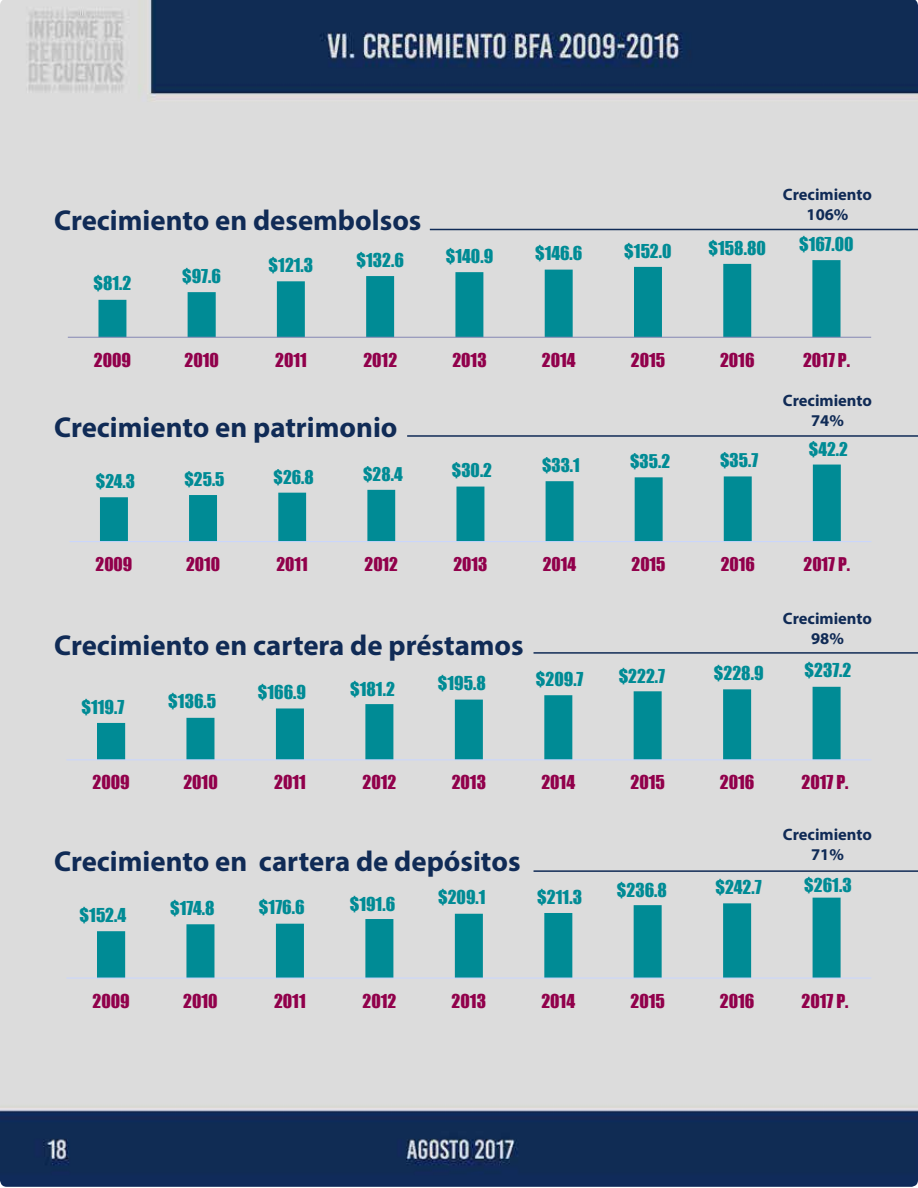
<style>
.page{position:relative;width:918px;height:1188px;background:#fff}
.page>*{position:absolute;margin:0;border:0;box-sizing:border-box;transform-origin:0 0}
.t1{font:700 28.8px "Myriad Pro";color:#102b56}
.t2{font:17.55px "Impact";color:#008b95}
.t3{font:17.55px "Impact";color:#91004b}
.t4{font:17.4px "Impact";color:#008b95}
.t5{font:17.4px "Impact";color:#91004b}
.t6{font:700 16.5px/19.8px "Myriad Pro";color:#102b56;text-align:center}
</style>
<div class="page">
<img style="left:0;top:0;width:918px;height:1187px">
<svg style="left:98px;top:260px;width:743px;height:77px;background:#a0c5c8"></svg>
<hr style="left:68px;top:337px;width:803px;height:1px;background:#8588b4">
<svg style="left:100px;top:465px;width:741px;height:76px;background:#a4c7ca"></svg>
<hr style="left:69px;top:541px;width:802px;height:1px;background:#c9d6ff">
<svg style="left:97px;top:687px;width:744px;height:72px;background:#a0c6c8"></svg>
<hr style="left:66px;top:759px;width:805px;height:1px;background:#c9d6ff">
<svg style="left:97px;top:898px;width:744px;height:80px;background:#a1c6c9"></svg>
<hr style="left:66px;top:978px;width:805px;height:1px;background:#c9d6ff">
<hr style="left:430px;top:229px;width:488px;height:1px;background:#102b56">
<hr style="left:407px;top:435px;width:511px;height:2px;background:#102b56">
<hr style="left:534px;top:652px;width:384px;height:2px;background:#102b56">
<hr style="left:534px;top:870px;width:384px;height:2px;background:#102b56">
<h1 class="t1" style="left:54px;top:202px;width:369px">Crecimiento en desembolsos</h1>
<p class="t6" style="left:783px;top:184px;width:91px">Crecimiento<br>106%</p>
<p class="t2" style="left:93px;top:270px;width:39px">$81.2</p>
<p class="t2" style="left:182px;top:262px;width:40px">$97.6</p>
<p class="t2" style="left:269px;top:251px;width:46px">$121.3</p>
<p class="t2" style="left:357px;top:246px;width:49px">$132.6</p>
<p class="t2" style="left:446px;top:242px;width:49px">$140.9</p>
<p class="t2" style="left:535px;top:240px;width:49px">$146.6</p>
<p class="t2" style="left:624px;top:237px;width:49px">$152.0</p>
<p class="t2" style="left:708px;top:234px;width:59px">$158.80</p>
<p class="t2" style="left:799px;top:230px;width:56px">$167.00</p>
<p class="t3" style="left:94px;top:346px;width:39px">2009</p>
<p class="t3" style="left:185px;top:346px;width:36px">2010</p>
<p class="t3" style="left:275px;top:346px;width:33px">2011</p>
<p class="t3" style="left:363px;top:346px;width:35px">2012</p>
<p class="t3" style="left:452px;top:346px;width:36px">2013</p>
<p class="t3" style="left:542px;top:346px;width:35px">2014</p>
<p class="t3" style="left:631px;top:346px;width:36px">2015</p>
<p class="t3" style="left:720px;top:346px;width:36px">2016</p>
<p class="t3" style="left:803px;top:346px;width:48px">2017 P.</p>
<h1 class="t1" style="left:54px;top:408px;width:345px">Crecimiento en patrimonio</h1>
<p class="t4" style="left:96px;top:468px;width:41px">$24.3</p>
<p class="t4" style="left:184px;top:466px;width:42px">$25.5</p>
<p class="t4" style="left:274px;top:463px;width:42px">$26.8</p>
<p class="t4" style="left:363px;top:460px;width:41px">$28.4</p>
<p class="t4" style="left:452px;top:457px;width:42px">$30.2</p>
<p class="t4" style="left:542px;top:452px;width:39px">$33.1</p>
<p class="t4" style="left:630px;top:448px;width:42px">$35.2</p>
<p class="t4" style="left:720px;top:447px;width:40px">$35.7</p>
<p class="t6" style="left:783px;top:390px;width:91px">Crecimiento<br>74%</p>
<p class="t4" style="left:809px;top:436px;width:40px">$42.2</p>
<p class="t5" style="left:96px;top:551px;width:38px">2009</p>
<p class="t5" style="left:186px;top:551px;width:36px">2010</p>
<p class="t5" style="left:277px;top:551px;width:33px">2011</p>
<p class="t5" style="left:365px;top:551px;width:35px">2012</p>
<p class="t5" style="left:453px;top:551px;width:35px">2013</p>
<p class="t5" style="left:543px;top:551px;width:35px">2014</p>
<p class="t5" style="left:632px;top:551px;width:36px">2015</p>
<p class="t5" style="left:721px;top:551px;width:36px">2016</p>
<p class="t5" style="left:804px;top:551px;width:48px">2017 P.</p>
<p class="t6" style="left:783px;top:608px;width:91px">Crecimiento<br>98%</p>
<h1 class="t1" style="left:54px;top:626px;width:471px">Crecimiento en cartera de préstamos</h1>
<p class="t2" style="left:258px;top:679px;width:50px">$166.9</p>
<p class="t2" style="left:350px;top:675px;width:46px">$181.2</p>
<p class="t2" style="left:438px;top:670px;width:50px">$195.8</p>
<p class="t2" style="left:536px;top:665px;width:49px">$209.7</p>
<p class="t2" style="left:619px;top:662px;width:48px">$222.7</p>
<p class="t2" style="left:714px;top:660px;width:51px">$228.9</p>
<p class="t2" style="left:805px;top:657px;width:48px">$237.2</p>
<p class="t2" style="left:81px;top:693px;width:44px">$119.7</p>
<p class="t2" style="left:168px;top:688px;width:50px">$136.5</p>
<p class="t3" style="left:93px;top:769px;width:39px">2009</p>
<p class="t3" style="left:183px;top:769px;width:36px">2010</p>
<p class="t3" style="left:274px;top:769px;width:33px">2011</p>
<p class="t3" style="left:363px;top:769px;width:35px">2012</p>
<p class="t3" style="left:452px;top:769px;width:36px">2013</p>
<p class="t3" style="left:541px;top:769px;width:35px">2014</p>
<p class="t3" style="left:631px;top:769px;width:36px">2015</p>
<p class="t3" style="left:720px;top:769px;width:36px">2016</p>
<p class="t3" style="left:802px;top:769px;width:48px">2017 P.</p>
<p class="t6" style="left:783px;top:824px;width:91px">Crecimiento<br>71%</p>
<h1 class="t1" style="left:54px;top:842px;width:468px">Crecimiento en cartera de depósitos</h1>
<p class="t2" style="left:80px;top:901px;width:48px">$152.4</p>
<p class="t2" style="left:170px;top:894px;width:46px">$174.8</p>
<p class="t2" style="left:259px;top:894px;width:47px">$176.6</p>
<p class="t2" style="left:350px;top:890px;width:47px">$191.6</p>
<p class="t2" style="left:438px;top:884px;width:49px">$209.1</p>
<p class="t2" style="left:537px;top:883px;width:46px">$211.3</p>
<p class="t2" style="left:617px;top:876px;width:52px">$236.8</p>
<p class="t2" style="left:716px;top:874px;width:48px">$242.7</p>
<p class="t2" style="left:804px;top:871px;width:49px">$261.3</p>
<p class="t3" style="left:92px;top:987px;width:39px">2009</p>
<p class="t3" style="left:183px;top:987px;width:36px">2010</p>
<p class="t3" style="left:274px;top:987px;width:33px">2011</p>
<p class="t3" style="left:362px;top:987px;width:35px">2012</p>
<p class="t3" style="left:452px;top:987px;width:36px">2013</p>
<p class="t3" style="left:541px;top:987px;width:35px">2014</p>
<p class="t3" style="left:630px;top:987px;width:36px">2015</p>
<p class="t3" style="left:720px;top:987px;width:36px">2016</p>
<p class="t3" style="left:802px;top:987px;width:48px">2017 P.</p>
</div>
